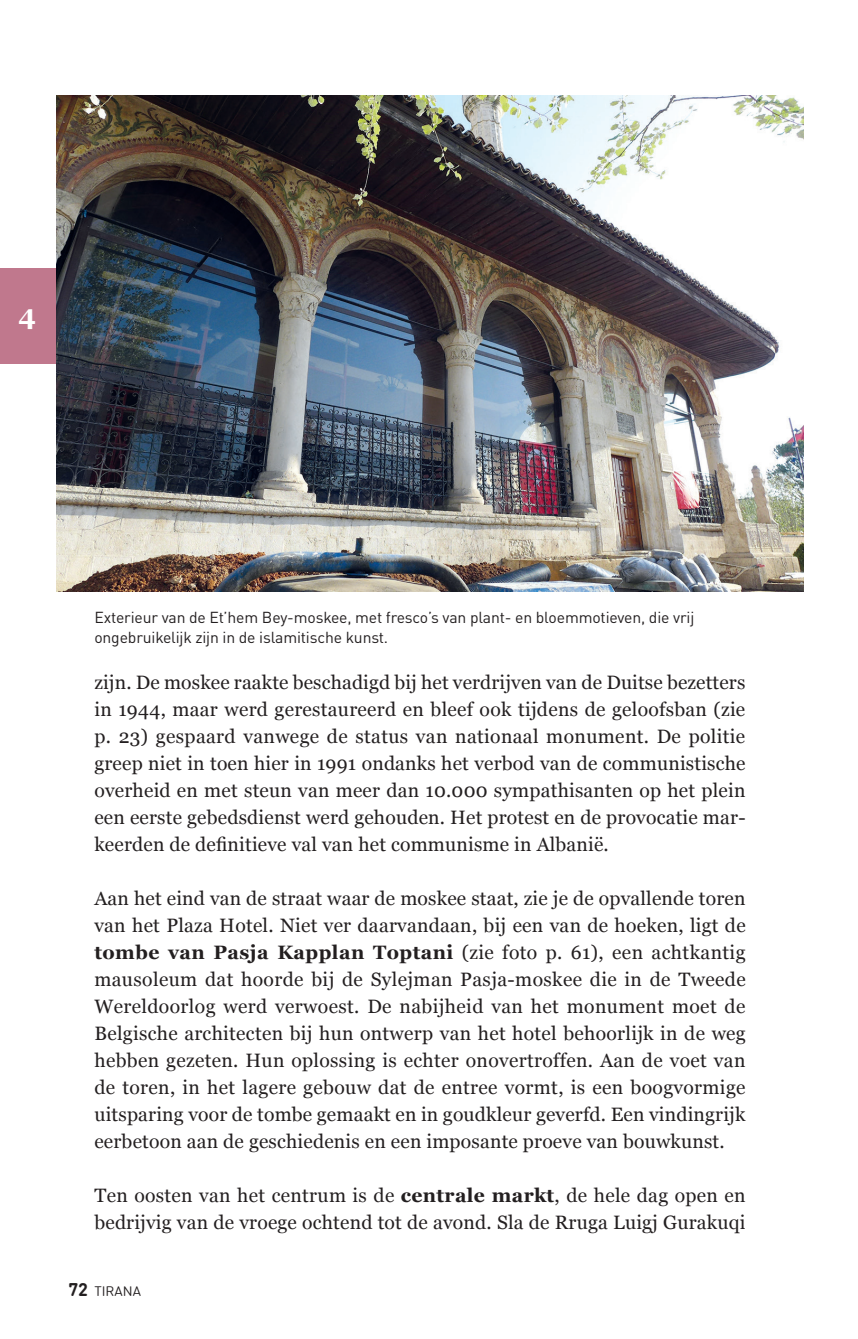
<style>
.page{position:relative;width:858px;height:1339px;background:#fff}
.page>*{position:absolute;margin:0;border:0;box-sizing:border-box;transform-origin:0 0}
.t1{font:700 27px "Georgia";color:#fff}
.t2{font:19.35px/27px "Georgia";letter-spacing:.01em;color:#231f20;text-align:justify}
.t3{font:15.75px/20.2px "DIN Pro";letter-spacing:-.01em;color:#231f20}
.t4{font:13.5px "DIN Round Offc";color:#231f20}
.s1{font-weight:700}
.s2{font-weight:700;font-size:18px}
</style>
<div class="page">
<div style="left:0;top:268px;width:56px;height:96px;background:#c0788d"></div>
<img style="left:56px;top:96px;width:746px;height:495px">
<h1 class="t1" style="left:19px;top:299px;width:19px">4</h1>
<p class="t3" style="left:94px;top:605px;width:601px">Exterieur van de Et’hem Bey-moskee, met fresco’s van plant- en bloemmotieven, die vrij ongebruikelijk zijn in de islamitische kunst.</p>
<p class="t2" style="left:94px;top:668px;width:652px">zijn. De moskee raakte beschadigd bij het verdrijven van de Duitse bezetters in 1944, maar werd gerestaureerd en bleef ook tijdens de geloofsban (zie p. 23) gespaard vanwege de status van nationaal monument. De politie greep niet in toen hier in 1991 ondanks het verbod van de communistische overheid en met steun van meer dan 10.000 sympathisanten op het plein een eerste gebedsdienst werd gehouden. Het protest en de provocatie mar&shy;keerden de definitieve val van het communisme in Albanië.</p>
<p class="t2" style="left:94px;top:884px;width:652px">Aan het eind van de straat waar de moskee staat, zie je de opvallende toren van het Plaza Hotel. Niet ver daarvandaan, bij een van de hoeken, ligt de <span class="s1">tombe van Pasja Kapplan Toptani</span> (zie foto p. 61), een achtkantig mausoleum dat hoorde bij de Sylejman Pasja-moskee die in de Tweede Wereldoorlog werd verwoest. De nabijheid van het monument moet de Belgische architecten bij hun ontwerp van het hotel behoorlijk in de weg hebben gezeten. Hun oplossing is echter onovertroffen. Aan de voet van de toren, in het lagere gebouw dat de entree vormt, is een boogvormige uitsparing voor de tombe gemaakt en in goudkleur geverfd. Een vindingrijk eerbetoon aan de geschiedenis en een imposante proeve van bouwkunst.</p>
<p class="t2" style="left:94px;top:1181px;width:652px">Ten oosten van het centrum is de <span class="s1">centrale markt</span>, de hele dag open en bedrijvig van de vroege ochtend tot de avond. Sla de Rruga Luigj Gurakuqi</p>
<p class="t4" style="left:68px;top:1283px;width:74px"><span class="s2">72</span> TIRANA</p>
</div>
